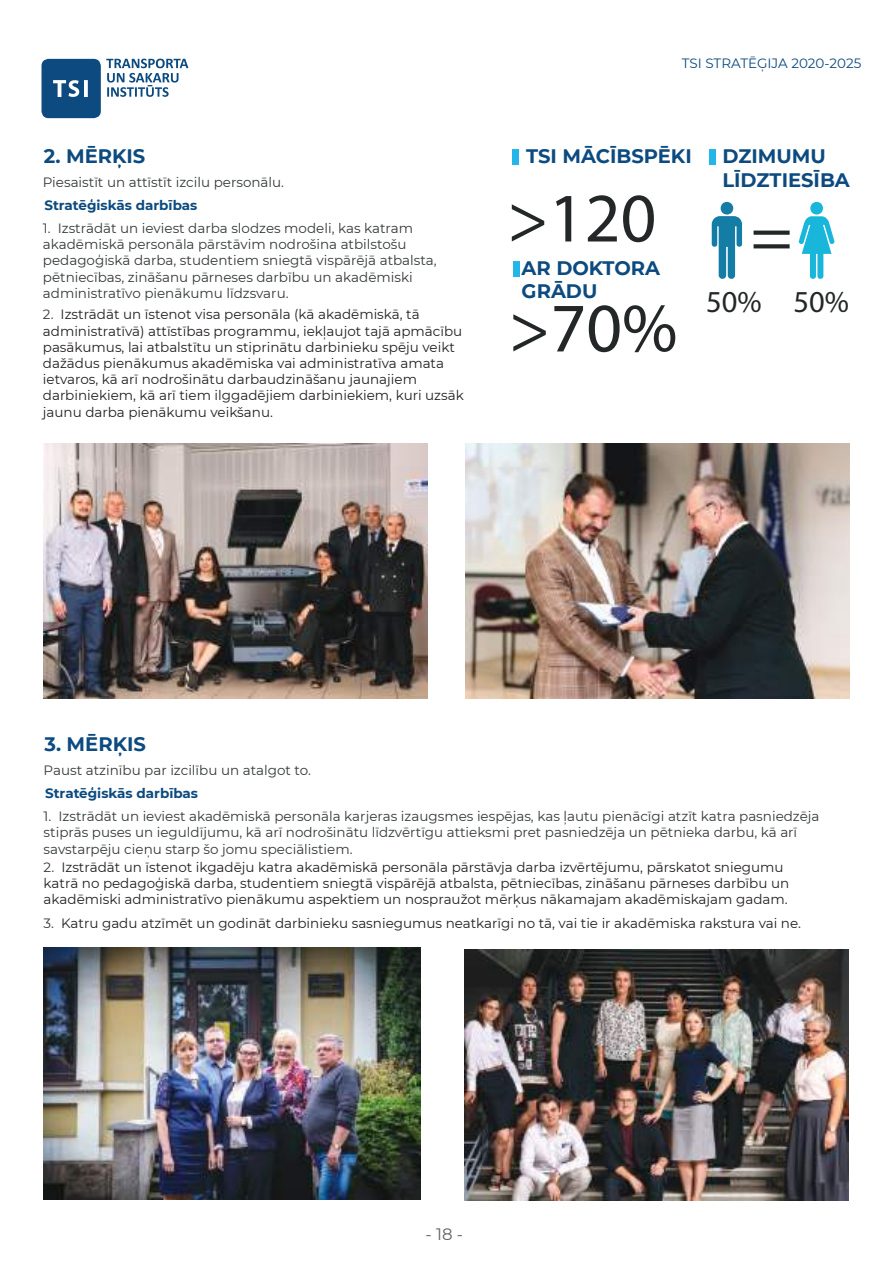
<style>
.page{position:relative;width:893px;height:1263px;background:#fff}
.page>*{position:absolute;margin:0;border:0;box-sizing:border-box;transform-origin:0 0}
.t1{font:69.9px "Myriad Pro";color:#242728}
.t2{font:30.6px "Myriad Pro";color:#242728}
.t3{font:700 19.5px/23.4px "Montserrat";color:#0c4a7f}
.t4{font:16.5px "Montserrat";color:#5f6261}
.t5{font:13.5px/16.2px "Montserrat";color:#241f1f}
.t6{font:13.5px/16.2px "Montserrat";color:#353939}
.t7{font:700 13.5px "Montserrat";color:#0c4a7f}
.t8{font:13.5px "Montserrat";color:#0c4a7f}
.s1{color:#353939}
</style>
<div class="page">
<img style="left:466px;top:444px;width:383px;height:255px">
<img style="left:43px;top:443px;width:384px;height:256px">
<div style="left:513px;top:150px;width:6px;height:15px;background:#24b5e9"></div>
<div style="left:513px;top:261px;width:6px;height:15px;background:#24b5e9"></div>
<svg style="left:799px;top:202px;width:35px;height:77px"></svg>
<div style="left:709px;top:150px;width:7px;height:15px;background:#24b5e9"></div>
<svg style="left:712px;top:202px;width:30px;height:77px"></svg>
<img style="left:465px;top:949px;width:383px;height:251px">
<img style="left:44px;top:948px;width:376px;height:251px">
<svg style="left:42px;top:59px;width:146px;height:59px"></svg>
<h3 class="t3" style="left:44px;top:143px;width:103px">2. MĒRĶIS</h3>
<p class="t6" style="left:43px;top:174px;width:243px">Piesaistīt un attīstīt izcilu personālu.</p>
<p class="t6" style="left:43px;top:220px;width:395px">1. Izstrādāt un ieviest darba slodzes modeli, kas katram akadēmiskā personāla pārstāvim nodrošina atbilstošu pedagoģiskā darba, studentiem sniegtā vispārējā atbalsta, pētniecības, zināšanu pārneses darbību un akadēmiski administratīvo pienākumu līdzsvaru.</p>
<p class="t5" style="left:43px;top:306px;width:422px"><span class="s1">2.</span> Izstrādāt un īstenot visa personāla (kā akadēmiskā, tā administratīvā) attīstības programmu, iekļaujot tajā apmācību pasākumus, lai atbalstītu un stiprinātu darbinieku spēju veikt dažādus pienākumus akadēmiska vai administratīva amata ietvaros, kā arī nodrošinātu darbaudzināšanu jaunajiem darbiniekiem, kā arī tiem ilggadējiem darbiniekiem, kuri uzsāk jaunu darba pienākumu veikšanu.</p>
<p class="t7" style="left:44px;top:195px;width:154px">Stratēģiskās darbības</p>
<p class="t8" style="left:682px;top:53px;width:181px">TSI STRATĒĢIJA 2020-2025</p>
<h3 class="t3" style="left:526px;top:144px;width:167px">TSI MĀCĪBSPĒKI</h3>
<h1 class="t1" style="left:507px;top:175px;width:151px">&gt;120</h1>
<h3 class="t3" style="left:522px;top:255px;width:140px">AR DOKTORA<br>GRĀDU</h3>
<h1 class="t1" style="left:509px;top:285px;width:170px">&gt;70%</h1>
<h3 class="t3" style="left:722px;top:144px;width:129px">DZIMUMU<br>LĪDZTIESĪBA</h3>
<h1 class="t1" style="left:751px;top:192px;width:43px">=</h1>
<h2 class="t2" style="left:706px;top:283px;width:145px">50% 50%</h2>
<h3 class="t3" style="left:44px;top:731px;width:103px">3. MĒRĶIS</h3>
<p class="t6" style="left:44px;top:762px;width:269px">Paust atzinību par izcilību un atalgot to.</p>
<p class="t6" style="left:44px;top:808px;width:777px">1. Izstrādāt un ieviest akadēmiskā personāla karjeras izaugsmes iespējas, kas ļautu pienācīgi atzīt katra pasniedzēja stiprās puses un ieguldījumu, kā arī nodrošinātu līdzvērtīgu attieksmi pret pasniedzēja un pētnieka darbu, kā arī savstarpēju cieņu starp šo jomu speciālistiem.</p>
<p class="t5" style="left:44px;top:858px;width:747px"><span class="s1">2.</span> Izstrādāt un īstenot ikgadēju katra akadēmiskā personāla pārstāvja darba izvērtējumu, pārskatot sniegumu katrā no pedagoģiskā darba, studentiem sniegtā vispārējā atbalsta, pētniecības, zināšanu pārneses darbību un akadēmiski administratīvo pienākumu aspektiem un nospraužot mērķus nākamajam akadēmiskajam gadam.</p>
<p class="t5" style="left:44px;top:915px;width:759px"><span class="s1">3.</span> Katru gadu atzīmēt un godināt darbinieku sasniegumus neatkarīgi no tā, vai tie ir akadēmiska rakstura vai ne.</p>
<p class="t7" style="left:45px;top:783px;width:154px">Stratēģiskās darbības</p>
<p class="t4" style="left:425px;top:1222px;width:39px">- 18 -</p>
</div>
